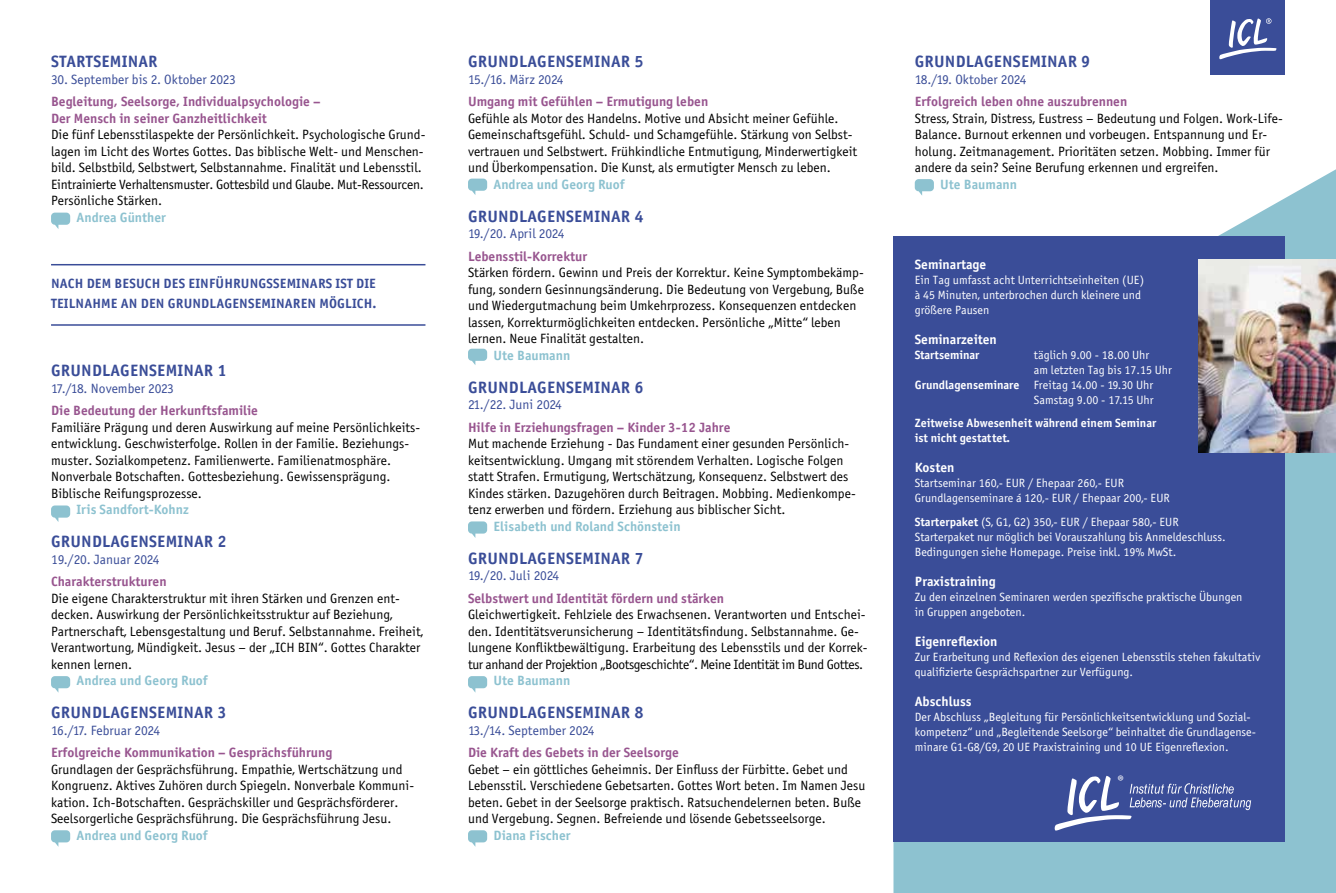
<style>
.page{position:relative;width:1336px;height:893px;background:#fff}
.page>*{position:absolute;margin:0;border:0;box-sizing:border-box;transform-origin:0 0}
.t1{font:16.5px "Officina Sans Bold ITC";letter-spacing:.01em;color:#3a4d98}
.t2{font:15.45px "Myriad Pro";color:#fff}
.t3{font:13.5px/16.5px "Officina Sans Book ITC";color:#000}
.t4{font:13.5px/16.5px "Officina Sans Bold ITC";color:#98558f}
.t5{font:13.5px "Officina Sans Bold ITC";color:#8dc2d0}
.t6{font:13.5px "Officina Sans Book ITC";color:#3a4d98}
.t7{font:13.5px/19.5px "Officina Sans Bold ITC";letter-spacing:.01em;color:#3a4d98}
.t8{font:13.5px "Officina Sans Bold ITC";color:#fff}
.t9{font:13.5px "Officina Sans Book ITC";letter-spacing:-.02em;color:#3a4d98}
.t10{font:13.5px "Officina Sans Book ITC";letter-spacing:-.025em;color:#3a4d98}
.t11{font:12px/15px "Officina Sans Book ITC";color:#fff}
.t12{font:12px/15px "Officina Sans Bold ITC";color:#fff}
.s1{font-family:"Officina Sans Bold ITC"}
</style>
<div class="page">
<svg style="left:51px;top:213px;width:19px;height:16px"></svg>
<hr style="left:51px;top:264px;width:374px;height:1px;background:#3a4d98">
<hr style="left:51px;top:324px;width:374px;height:2px;background:#3a4d98">
<svg style="left:51px;top:505px;width:19px;height:17px"></svg>
<svg style="left:51px;top:676px;width:19px;height:17px"></svg>
<svg style="left:51px;top:830px;width:19px;height:17px"></svg>
<svg style="left:468px;top:179px;width:19px;height:16px"></svg>
<svg style="left:468px;top:349px;width:19px;height:16px"></svg>
<svg style="left:468px;top:521px;width:19px;height:17px"></svg>
<svg style="left:468px;top:676px;width:19px;height:17px"></svg>
<svg style="left:468px;top:830px;width:19px;height:17px"></svg>
<svg style="left:893px;top:170px;width:442px;height:723px;fill:#8dc2d0"></svg>
<div style="left:893px;top:237px;width:391px;height:605px;background:#3a4d98"></div>
<svg style="left:1054px;top:776px;width:196px;height:55px"></svg>
<img style="left:1198px;top:259px;width:137px;height:194px">
<div style="left:1210px;top:0;width:74px;height:75px;background:#3a4d98"></div>
<svg style="left:1219px;top:18px;width:57px;height:42px"></svg>
<p class="t1" style="left:51px;top:51px;width:108px">STARTSEMINAR</p>
<p class="t6" style="left:51px;top:71px;width:186px">30. September bis 2. Oktober 2023</p>
<p class="t4" style="left:51px;top:93px;width:271px">Begleitung, Seelsorge, Individualpsychologie –<br>Der Mensch in seiner Ganzheitlichkeit</p>
<p class="t3" style="left:51px;top:127px;width:376px">Die fünf Lebensstilaspekte der Persönlichkeit. Psychologische Grund&shy;lagen im Licht des Wortes Gottes. Das biblische Welt- und Menschen&shy;bild. Selbstbild, Selbstwert, Selbstannahme. Finalität und Lebensstil.<br>Eintrainierte Verhaltensmuster. Gottesbild und Glaube. Mut-Ressourcen.<br>Persönliche Stärken.</p>
<p class="t5" style="left:77px;top:209px;width:91px">Andrea Günther</p>
<p class="t7" style="left:51px;top:274px;width:327px">NACH DEM BESUCH DES EINFÜHRUNGSSEMINARS IST DIE<br>TEILNAHME AN DEN GRUNDLAGENSEMINAREN MÖGLICH.</p>
<p class="t1" style="left:51px;top:360px;width:177px">GRUNDLAGENSEMINAR 1</p>
<p class="t6" style="left:51px;top:380px;width:124px">17./18. November 2023</p>
<p class="t4" style="left:51px;top:402px;width:208px">Die Bedeutung der Herkunftsfamilie</p>
<p class="t3" style="left:51px;top:419px;width:370px">Familiäre Prägung und deren Auswirkung auf meine Persönlichkeits&shy;entwicklung. Geschwisterfolge. Rollen in der Familie. Beziehungs&shy;muster. Sozialkompetenz. Familienwerte. Familienatmosphäre.<br>Nonverbale Botschaften. Gottesbeziehung. Gewissensprägung.<br>Biblische Reifungsprozesse.</p>
<p class="t5" style="left:77px;top:501px;width:114px">Iris Sandfort-Kohnz</p>
<p class="t1" style="left:51px;top:531px;width:177px">GRUNDLAGENSEMINAR 2</p>
<p class="t6" style="left:51px;top:551px;width:110px">19./20. Januar 2024</p>
<p class="t4" style="left:51px;top:573px;width:117px">Charakterstrukturen</p>
<p class="t3" style="left:51px;top:590px;width:373px">Die eigene Charakterstruktur mit ihren Stärken und Grenzen ent&shy;decken. Auswirkung der Persönlichkeitsstruktur auf Beziehung, Partnerschaft, Lebensgestaltung und Beruf. Selbstannahme. Freiheit, Verantwortung, Mündigkeit. Jesus – der „ICH BIN“. Gottes Charakter kennen lernen.</p>
<p class="t5" style="left:77px;top:672px;width:133px">Andrea und Georg Ruof</p>
<p class="t1" style="left:51px;top:702px;width:177px">GRUNDLAGENSEMINAR 3</p>
<p class="t6" style="left:51px;top:722px;width:111px">16./17. Februar 2024</p>
<p class="t4" style="left:51px;top:744px;width:283px">Erfolgreiche Kommunikation – Gesprächsführung</p>
<p class="t3" style="left:51px;top:761px;width:364px">Grundlagen der Gesprächsführung. Empathie, Wertschätzung und Kongruenz. Aktives Zuhören durch Spiegeln. Nonverbale Kommuni&shy;kation. Ich-Botschaften. Gesprächskiller und Gesprächsförderer.<br>Seelsorgerliche Gesprächsführung. Die Gesprächsführung Jesu.</p>
<p class="t5" style="left:77px;top:827px;width:133px">Andrea und Georg Ruof</p>
<p class="t1" style="left:468px;top:51px;width:177px">GRUNDLAGENSEMINAR 5</p>
<p class="t9" style="left:468px;top:71px;width:97px">15./16. März 2024</p>
<p class="t4" style="left:468px;top:93px;width:242px">Umgang mit Gefühlen – Ermutigung leben</p>
<p class="t3" style="left:468px;top:110px;width:391px">Gefühle als Motor des Handelns. Motive und Absicht meiner Gefühle.<br>Gemeinschaftsgefühl. Schuld- und Schamgefühle. Stärkung von Selbst&shy;vertrauen und Selbstwert. Frühkindliche Entmutigung, Minderwertigkeit und Überkompensation. Die Kunst, als ermutigter Mensch zu leben.</p>
<p class="t5" style="left:493px;top:176px;width:133px">Andrea und Georg Ruof</p>
<p class="t1" style="left:468px;top:206px;width:177px">GRUNDLAGENSEMINAR 4</p>
<p class="t9" style="left:468px;top:226px;width:98px">19./20. April 2024</p>
<p class="t4" style="left:468px;top:248px;width:121px">Lebensstil-Korrektur</p>
<p class="t3" style="left:468px;top:265px;width:397px">Stärken fördern. Gewinn und Preis der Korrektur. Keine Symptombekämp&shy;fung, sondern Gesinnungsänderung. Die Bedeutung von Vergebung, Buße und Wiedergutmachung beim Umkehrprozess. Konsequenzen entdecken lassen, Korrekturmöglichkeiten entdecken. Persönliche „Mitte“ leben lernen. Neue Finalität gestalten.</p>
<p class="t5" style="left:493px;top:347px;width:78px">Ute Baumann</p>
<p class="t1" style="left:468px;top:377px;width:177px">GRUNDLAGENSEMINAR 6</p>
<p class="t10" style="left:468px;top:397px;width:95px">21./22. Juni 2024</p>
<p class="t4" style="left:468px;top:419px;width:264px">Hilfe in Erziehungsfragen – Kinder 3-12 Jahre</p>
<p class="t3" style="left:468px;top:436px;width:389px">Mut machende Erziehung - Das Fundament einer gesunden Persönlich&shy;keitsentwicklung. Umgang mit störendem Verhalten. Logische Folgen statt Strafen. Ermutigung, Wertschätzung, Konsequenz. Selbstwert des Kindes stärken. Dazugehören durch Beitragen. Mobbing. Medienkompe&shy;tenz erwerben und fördern. Erziehung aus biblischer Sicht.</p>
<p class="t5" style="left:493px;top:518px;width:188px">Elisabeth und Roland Schönstein</p>
<p class="t1" style="left:468px;top:548px;width:177px">GRUNDLAGENSEMINAR 7</p>
<p class="t9" style="left:468px;top:568px;width:93px">19./20. Juli 2024</p>
<p class="t4" style="left:468px;top:590px;width:257px">Selbstwert und Identität fördern und stärken</p>
<p class="t3" style="left:468px;top:607px;width:401px">Gleichwertigkeit. Fehlziele des Erwachsenen. Verantworten und Entschei&shy;den. Identitätsverunsicherung – Identitätsfindung. Selbstannahme. Ge&shy;lungene Konfliktbewältigung. Erarbeitung des Lebensstils und der Korrek&shy;tur anhand der Projektion „Bootsgeschichte“. Meine Identität im Bund Gottes.</p>
<p class="t5" style="left:493px;top:672px;width:78px">Ute Baumann</p>
<p class="t1" style="left:468px;top:702px;width:177px">GRUNDLAGENSEMINAR 8</p>
<p class="t6" style="left:468px;top:722px;width:128px">13./14. September 2024</p>
<p class="t4" style="left:468px;top:744px;width:212px">Die Kraft des Gebets in der Seelsorge</p>
<p class="t3" style="left:468px;top:761px;width:399px">Gebet – ein göttliches Geheimnis. Der Einfluss der Fürbitte. Gebet und Lebensstil. Verschiedene Gebetsarten. Gottes Wort beten. Im Namen Jesu beten. Gebet in der Seelsorge praktisch. Ratsuchende lernen beten. Buße und Vergebung. Segnen. Befreiende und lösende Gebetsseelsorge.</p>
<p class="t5" style="left:493px;top:827px;width:78px">Diana Fischer</p>
<p class="t1" style="left:914px;top:51px;width:177px">GRUNDLAGENSEMINAR 9</p>
<p class="t6" style="left:914px;top:71px;width:113px">18./19. Oktober 2024</p>
<p class="t4" style="left:914px;top:93px;width:214px">Erfolgreich leben ohne auszubrennen</p>
<p class="t3" style="left:914px;top:110px;width:369px">Stress, Strain, Distress, Eustress – Bedeutung und Folgen. Work-Life-Balance. Burnout erkennen und vorbeugen. Entspannung und Er&shy;holung. Zeitmanagement. Prioritäten setzen. Mobbing. Immer für andere da sein? Seine Berufung erkennen und ergreifen.</p>
<p class="t5" style="left:940px;top:176px;width:78px">Ute Baumann</p>
<p class="t8" style="left:914px;top:256px;width:73px">Seminartage</p>
<p class="t11" style="left:914px;top:273px;width:231px">Ein Tag umfasst acht Unterrichtseinheiten (UE) à 45 Minuten, unterbrochen durch kleinere und größere Pausen</p>
<p class="t8" style="left:914px;top:331px;width:83px">Seminarzeiten</p>
<p class="t12" style="left:914px;top:347px;width:66px">Startseminar</p>
<p class="t11" style="left:1033px;top:348px;width:117px">täglich 9.00 - 18.00 Uhr</p>
<p class="t11" style="left:1033px;top:363px;width:139px">am letzten Tag bis 17.15 Uhr</p>
<p class="t11" style="left:914px;top:378px;width:240px"><span class="s1">Grundlagenseminare</span> Freitag 14.00 - 19.30 Uhr</p>
<p class="t11" style="left:1033px;top:393px;width:121px">Samstag 9.00 - 17.15 Uhr</p>
<p class="t12" style="left:914px;top:415px;width:243px">Zeitweise Abwesenheit während einem Seminar ist nicht gestattet.</p>
<p class="t8" style="left:914px;top:459px;width:41px">Kosten</p>
<p class="t11" style="left:914px;top:475px;width:256px">Startseminar 160,- EUR / Ehepaar 260,- EUR<br>Grundlagenseminare á 120,- EUR / Ehepaar 200,- EUR</p>
<p class="t11" style="left:914px;top:514px;width:312px"><span class="s1">Starterpaket</span> (S, G1, G2) 350,- EUR / Ehepaar 580,- EUR<br>Starterpaket nur möglich bei Vorauszahlung bis Anmeldeschluss.<br>Bedingungen siehe Homepage. Preise inkl. 19% MwSt.</p>
<p class="t8" style="left:914px;top:573px;width:82px">Praxistraining</p>
<p class="t11" style="left:914px;top:589px;width:329px">Zu den einzelnen Seminaren werden spezifische praktische Übungen in Gruppen angeboten.</p>
<p class="t8" style="left:914px;top:633px;width:84px">Eigenreflexion</p>
<p class="t11" style="left:914px;top:649px;width:347px">Zur Erarbeitung und Reflexion des eigenen Lebensstils stehen fakultativ qualifizierte Gesprächspartner zur Verfügung.</p>
<p class="t8" style="left:914px;top:693px;width:58px">Abschluss</p>
<p class="t11" style="left:914px;top:709px;width:343px">Der Abschluss „Begleitung für Persönlichkeitsentwicklung und Sozial&shy;kompetenz“ und „Begleitende Seelsorge“ beinhaltet die Grundlagense&shy;minare G1-G8/G9, 20 UE Praxistraining und 10 UE Eigenreflexion.</p>
<p class="t2" style="left:1117px;top:771px;width:8px">®</p>
</div>
